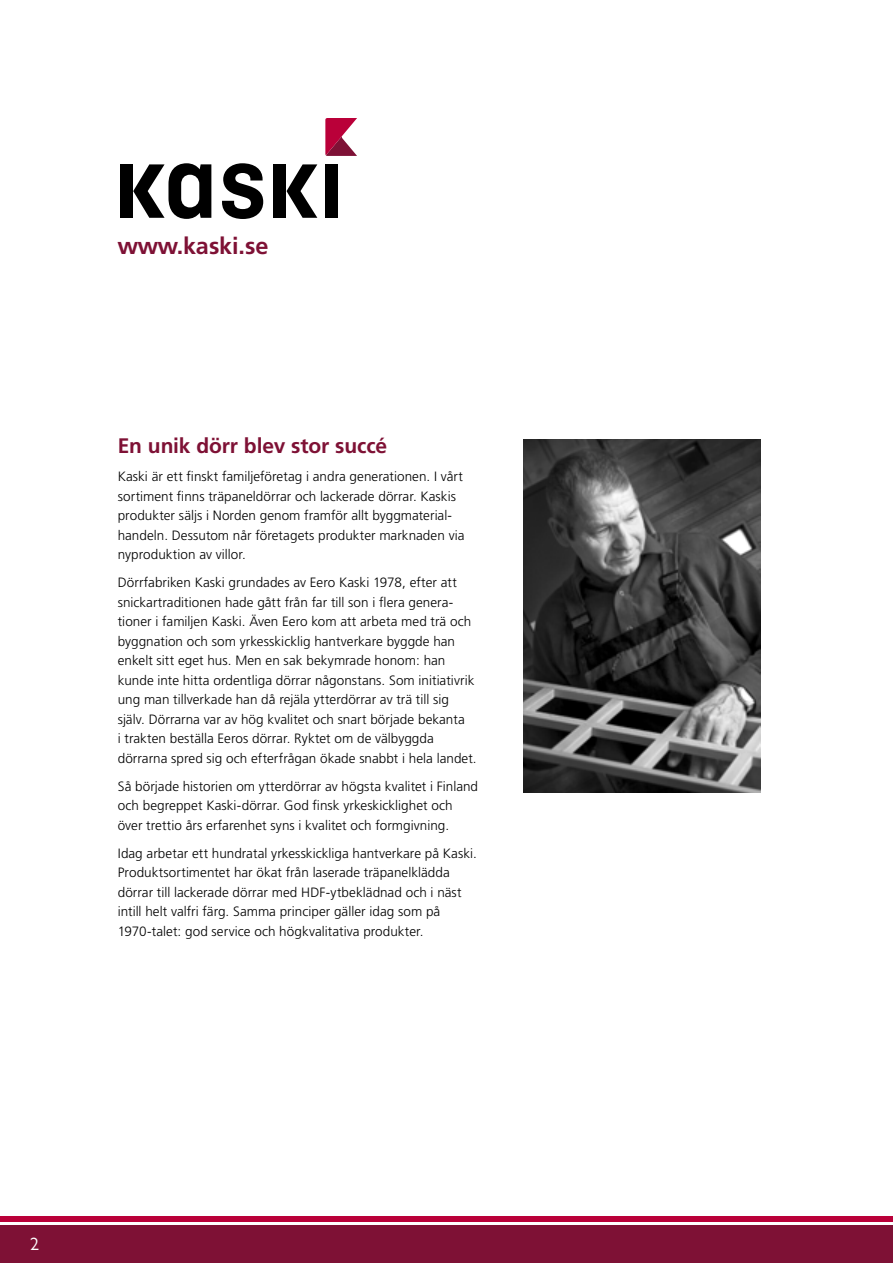
<style>
.page{position:relative;width:893px;height:1263px;background:#fff}
.page>*{position:absolute;margin:0;border:0;box-sizing:border-box;transform-origin:0 0}
.t1{font:700 23.4px "Frutiger";letter-spacing:-.005em;color:#7e1135}
.t2{font:700 21px "Frutiger";letter-spacing:-.005em;color:#7e1135}
.t3{font:18px "Gill Sans";color:#fff}
.t4{font:300 13.5px/19.5px "Frutiger";letter-spacing:.005em;color:#000}
</style>
<div class="page">
<div style="left:0;top:1225px;width:893px;height:38px;background:#7e1135"></div>
<div style="left:0;top:1216px;width:893px;height:5px;background:#ba0039"></div>
<img style="left:524px;top:440px;width:236px;height:353px">
<svg style="left:325px;top:118px;width:32px;height:38px"></svg>
<svg style="left:222px;top:163px;width:41px;height:56px"></svg>
<svg style="left:133px;top:163px;width:78px;height:56px"></svg>
<div style="left:120px;top:164px;width:12px;height:54px;background:#000"></div>
<svg style="left:287px;top:164px;width:30px;height:54px"></svg>
<div style="left:273px;top:164px;width:13px;height:54px;background:#000"></div>
<div style="left:325px;top:164px;width:13px;height:54px;background:#000"></div>
<h1 class="t1" style="left:117px;top:232px;width:153px">www.kaski.se</h1>
<h2 class="t2" style="left:118px;top:434px;width:271px">En unik dörr blev stor succé</h2>
<p class="t4" style="left:118px;top:467px;width:348px">Kaski är ett finskt familjeföretag i andra generationen. I vårt sortiment finns träpaneldörrar och lackerade dörrar. Kaskis produkter säljs i Norden genom framför allt byggmaterial&shy;handeln. Dessutom når företagets produkter marknaden via nyproduktion av villor.</p>
<p class="t4" style="left:118px;top:573px;width:360px">Dörrfabriken Kaski grundades av Eero Kaski 1978, efter att snickartraditionen hade gått från far till son i flera genera&shy;tioner i familjen Kaski. Även Eero kom att arbeta med trä och byggnation och som yrkesskicklig hantverkare byggde han enkelt sitt eget hus. Men en sak bekymrade honom: han kunde inte hitta ordentliga dörrar någonstans. Som initiativrik ung man tillverkade han då rejäla ytterdörrar av trä till sig själv. Dörrarna var av hög kvalitet och snart började bekanta<br>i trakten beställa Eeros dörrar. Ryktet om de välbyggda dörrarna spred sig och efterfrågan ökade snabbt i hela landet.</p>
<p class="t4" style="left:118px;top:776px;width:362px">Så började historien om ytterdörrar av högsta kvalitet i Finland och begreppet Kaski-dörrar. God finsk yrkeskicklighet och över trettio års erfarenhet syns i kvalitet och formgivning.</p>
<p class="t4" style="left:118px;top:843px;width:361px">Idag arbetar ett hundratal yrkesskickliga hantverkare på Kaski.<br>Produktsortimentet har ökat från laserade träpanelklädda dörrar till lackerade dörrar med HDF-ytbeklädnad och i näst intill helt valfri färg. Samma principer gäller idag som på 1970-talet: god service och högkvalitativa produkter.</p>
<h3 class="t3" style="left:30px;top:1233px;width:10px">2</h3>
</div>
